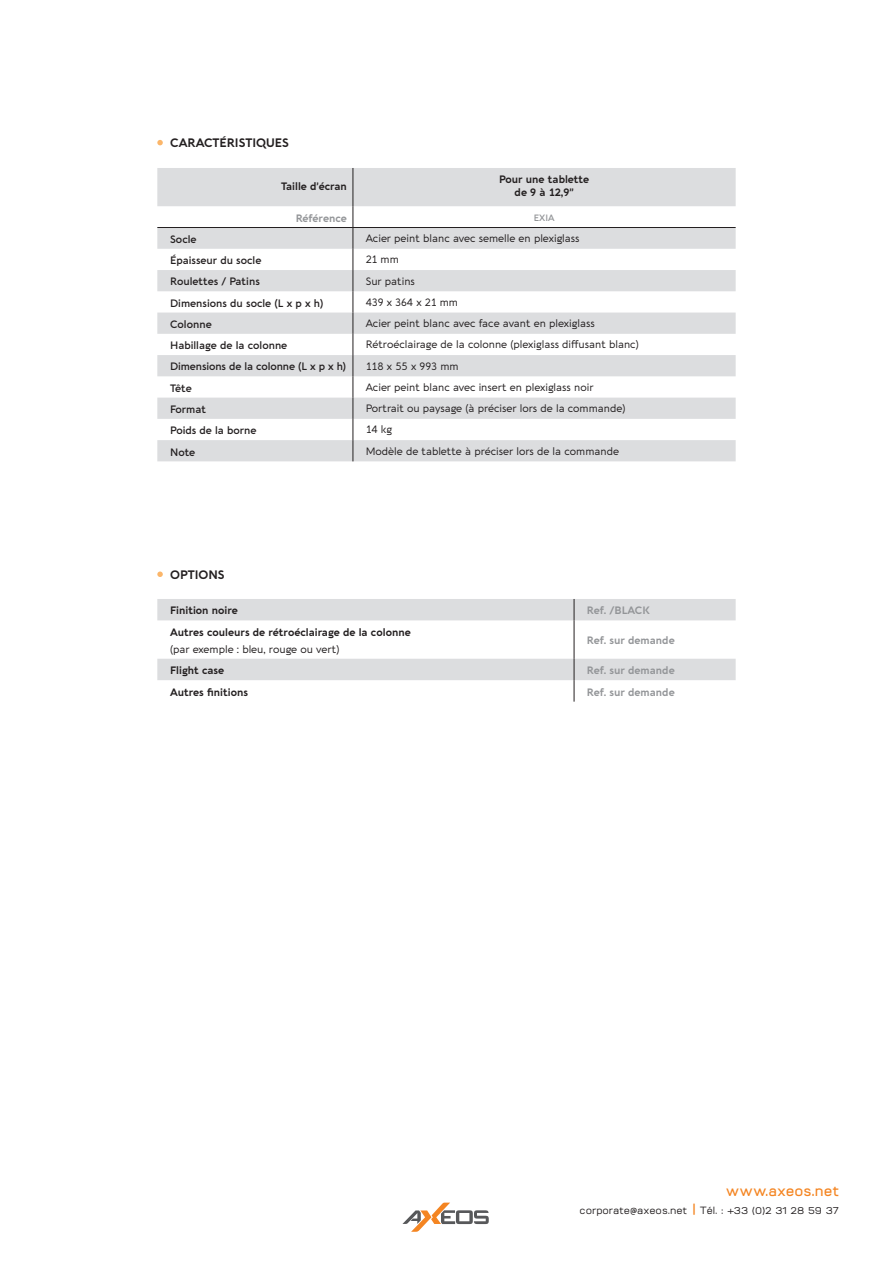
<style>
.page{position:relative;width:893px;height:1263px;background:#fff}
.page>*{position:absolute;margin:0;border:0;box-sizing:border-box;transform-origin:0 0}
.t1{font:600 15px "Vitro";color:#f48522}
.t2{font:700 12px "Aquawax Pro";color:#231f20}
.t3{font:10.5px "Aquawax Pro";color:#231f20}
.t4{font:600 10.5px "Aquawax Pro";color:#231f20}
.t5{font:700 10.5px/12.6px "Aquawax Pro";color:#231f20;text-align:center}
.t6{font:700 10.5px "Aquawax Pro";color:#939598}
.t7{font:500 10.5px "Vitro";color:#231f20}
.t8{font:600 9px "Aquawax Pro";color:#939598}
.s1{font-weight:600;font-size:15px;color:#f48522}
</style>
<div class="page">
<svg style="left:403px;top:1202px;width:86px;height:30px"></svg>
<svg style="left:157px;top:140px;width:6px;height:5px"></svg>
<svg style="left:157px;top:571px;width:6px;height:6px"></svg>
<svg style="left:157px;top:168px;width:579px;height:293px;fill:#dcdddf"></svg>
<hr style="left:353px;top:168px;width:1px;height:38px;background:#231f20">
<svg style="left:353px;top:206px;width:1px;height:255px"></svg>
<hr style="left:157px;top:227px;width:196px;height:1px;background:#231f20">
<hr style="left:353px;top:227px;width:383px;height:1px;background:#231f20">
<svg style="left:157px;top:599px;width:579px;height:81px;fill:#dcdddf"></svg>
<svg style="left:574px;top:599px;width:1px;height:21px"></svg>
<hr style="left:574px;top:620px;width:1px;height:39px;background:#231f20">
<svg style="left:574px;top:659px;width:1px;height:43px"></svg>
<p class="t2" style="left:170px;top:134px;width:120px">CARACTÉRISTIQUES</p>
<p class="t5" style="left:281px;top:180px;width:67px">Taille d’écran</p>
<p class="t5" style="left:499px;top:173px;width:92px">Pour une tablette de 9 à 12,9’’</p>
<p class="t6" style="left:296px;top:210px;width:53px">Référence</p>
<p class="t8" style="left:534px;top:211px;width:22px">EXIA</p>
<p class="t4" style="left:170px;top:231px;width:28px">Socle</p>
<p class="t3" style="left:366px;top:231px;width:215px">Acier peint blanc avec semelle en plexiglass</p>
<p class="t4" style="left:170px;top:253px;width:93px">Épaisseur du socle</p>
<p class="t3" style="left:366px;top:252px;width:35px">21 mm</p>
<p class="t4" style="left:170px;top:274px;width:91px">Roulettes / Patins</p>
<p class="t3" style="left:366px;top:273px;width:51px">Sur patins</p>
<p class="t4" style="left:170px;top:295px;width:155px">Dimensions du socle (L x p x h)</p>
<p class="t3" style="left:366px;top:294px;width:94px">439 x 364 x 21 mm</p>
<p class="t4" style="left:170px;top:316px;width:43px">Colonne</p>
<p class="t3" style="left:366px;top:316px;width:231px">Acier peint blanc avec face avant en plexiglass</p>
<p class="t4" style="left:170px;top:338px;width:119px">Habillage de la colonne</p>
<p class="t3" style="left:366px;top:337px;width:275px">Rétroéclairage de la colonne (plexiglass diffusant blanc)</p>
<p class="t4" style="left:170px;top:359px;width:178px">Dimensions de la colonne (L x p x h)</p>
<p class="t3" style="left:366px;top:358px;width:94px">118 x 55 x 993 mm</p>
<p class="t4" style="left:170px;top:380px;width:23px">Tête</p>
<p class="t3" style="left:366px;top:379px;width:229px">Acier peint blanc avec insert en plexiglass noir</p>
<p class="t4" style="left:170px;top:401px;width:38px">Format</p>
<p class="t3" style="left:366px;top:401px;width:261px">Portrait ou paysage (à préciser lors de la commande)</p>
<p class="t4" style="left:170px;top:423px;width:88px">Poids de la borne</p>
<p class="t3" style="left:366px;top:422px;width:28px">14 kg</p>
<p class="t4" style="left:170px;top:444px;width:27px">Note</p>
<p class="t3" style="left:366px;top:443px;width:255px">Modèle de tablette à préciser lors de la commande</p>
<p class="t2" style="left:170px;top:565px;width:56px">OPTIONS</p>
<p class="t5" style="left:170px;top:604px;width:69px">Finition noire</p>
<p class="t6" style="left:587px;top:603px;width:64px">Ref. /BLACK</p>
<p class="t5" style="left:170px;top:625px;width:242px">Autres couleurs de rétroéclairage de la colonne</p>
<p class="t3" style="left:170px;top:641px;width:171px">(par exemple : bleu, rouge ou vert)</p>
<p class="t6" style="left:587px;top:633px;width:89px">Ref. sur demande</p>
<p class="t5" style="left:170px;top:664px;width:56px">Flight case</p>
<p class="t6" style="left:587px;top:662px;width:89px">Ref. sur demande</p>
<p class="t5" style="left:170px;top:685px;width:79px">Autres finitions</p>
<p class="t6" style="left:587px;top:684px;width:89px">Ref. sur demande</p>
<h1 class="t1" style="left:726px;top:1182px;width:115px">www.axeos.net</h1>
<p class="t7" style="left:580px;top:1204px;width:261px">corporate@axeos.net <span class="s1">|</span> Tél. : +33 (0)2 31 28 59 37</p>
</div>
